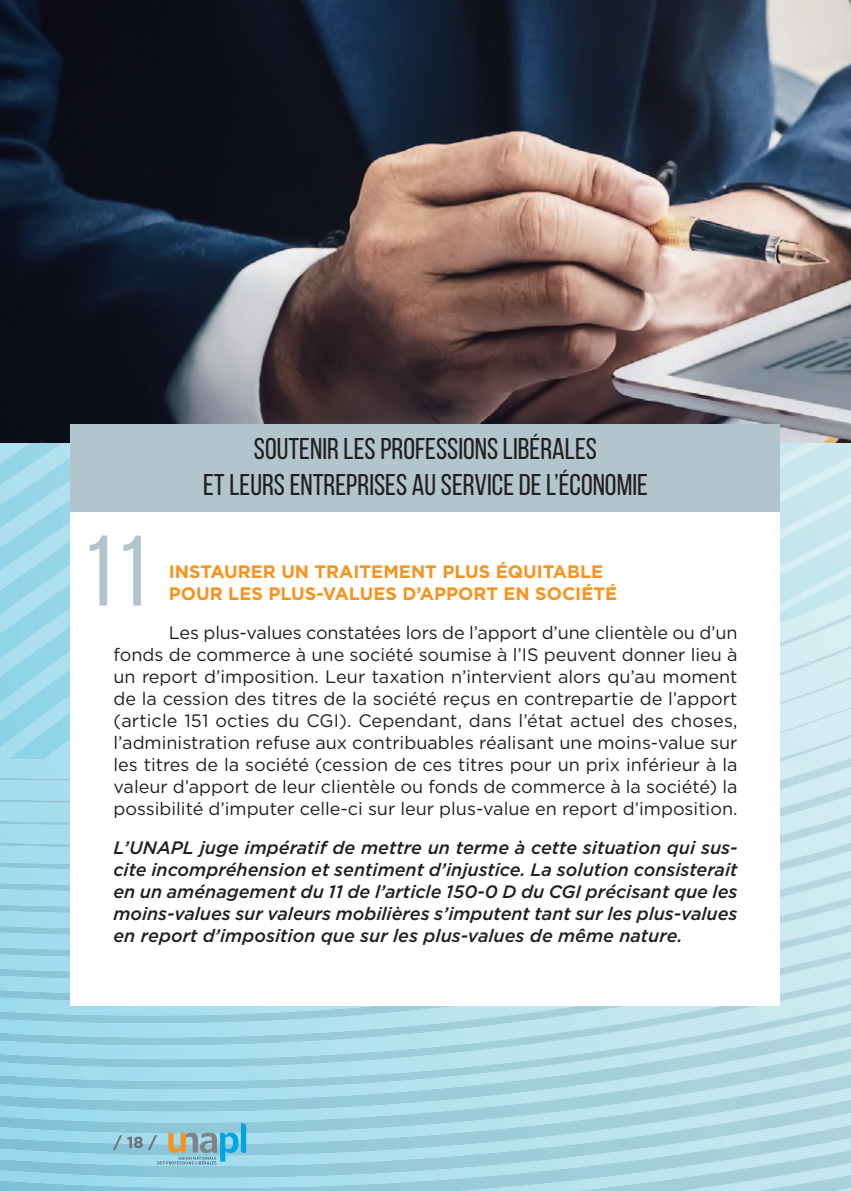
<style>
.page{position:relative;width:851px;height:1191px;background:#fff}
.page>*{position:absolute;margin:0;border:0;box-sizing:border-box;transform-origin:0 0}
.t1{font:100px "Bebas Neue";color:#b3c5cc}
.t2{font:30px/36px "Bebas Neue";color:#231f20;text-align:center}
.t3{font:18px/22px "Gotham";color:#231f20;text-align:justify}
.t4{font:italic 500 18px/22px "Gotham";color:#231f20;text-align:justify}
.t5{font:700 18px/22px "Gotham";color:#f7931d}
.t6{font:700 16px "Gotham";color:#6d6e71}
</style>
<div class="page">
<img style="left:0;top:1178px;width:850px;height:13px">
<img style="left:0;top:1155px;width:850px;height:23px">
<img style="left:0;top:1133px;width:850px;height:22px">
<img style="left:0;top:1089px;width:850px;height:44px">
<img style="left:0;top:1067px;width:850px;height:22px">
<img style="left:0;top:979px;width:850px;height:88px">
<img style="left:0;top:1023px;width:780px;height:22px">
<img style="left:0;top:979px;width:780px;height:44px">
<img style="left:0;top:871px;width:850px;height:108px">
<img style="left:842px;top:841px;width:8px;height:18px">
<img style="left:0;top:935px;width:837px;height:22px">
<img style="left:817px;top:812px;width:33px;height:18px">
<img style="left:0;top:826px;width:842px;height:109px">
<img style="left:793px;top:790px;width:57px;height:20px">
<img style="left:0;top:806px;width:817px;height:107px">
<img style="left:780px;top:770px;width:70px;height:20px">
<img style="left:0;top:786px;width:793px;height:105px">
<img style="left:780px;top:750px;width:70px;height:20px">
<img style="left:780px;top:720px;width:70px;height:30px">
<img style="left:0;top:825px;width:71px;height:22px">
<img style="left:780px;top:699px;width:70px;height:21px">
<img style="left:780px;top:681px;width:70px;height:18px">
<img style="left:0;top:780px;width:71px;height:23px">
<img style="left:780px;top:632px;width:70px;height:49px">
<img style="left:0;top:442px;width:71px;height:317px">
<img style="left:780px;top:442px;width:70px;height:115px">
<img style="left:780px;top:557px;width:70px;height:75px">
<img style="left:0;top:0;width:850px;height:442px">
<div style="left:71px;top:436px;width:709px;height:569px;background:#fff"></div>
<div style="left:71px;top:424px;width:709px;height:88px;background:#b3c5cc"></div>
<svg style="left:157px;top:1123px;width:89px;height:41px;background:#86bcca"></svg>
<h2 class="t2" style="left:203px;top:430px;width:446px">SOUTENIR LES PROFESSIONS LIBÉRALES<br>ET LEURS ENTREPRISES AU SERVICE DE L’ÉCONOMIE</h2>
<h1 class="t1" style="left:81px;top:512px;width:69px">11</h1>
<p class="t5" style="left:169px;top:561px;width:450px">INSTAURER UN TRAITEMENT PLUS ÉQUITABLE<br>POUR LES PLUS-VALUES D’APPORT EN SOCIÉTÉ</p>
<p class="t3" style="left:113px;top:622px;width:625px;text-indent:55px">Les plus-values constatées lors de l’apport d’une clientèle ou d’un fonds de commerce à une société soumise à l’IS peuvent donner lieu à un report d’imposition. Leur taxation n’intervient alors qu’au moment de la cession des titres de la société reçus en contrepartie de l’apport (article 151 octies du CGI). Cependant, dans l’état actuel des choses, l’administration refuse aux contribuables réalisant une moins-value sur les titres de la société (cession de ces titres pour un prix inférieur à la valeur d’apport de leur clientèle ou fonds de commerce à la société) la possibilité d’imputer celle-ci sur leur plus-value en report d’imposition.</p>
<p class="t4" style="left:113px;top:837px;width:625px">L’UNAPL juge impératif de mettre un terme à cette situation qui sus&shy;cite incompréhension et sentiment d’injustice. La solution consisterait en un aménagement du 11 de l’article 150-0 D du CGI précisant que les moins-values sur valeurs mobilières s’imputent tant sur les plus-values en report d’imposition que sur les plus-values de même nature.</p>
<p class="t6" style="left:113px;top:1132px;width:45px">/ 18 /</p>
</div>
